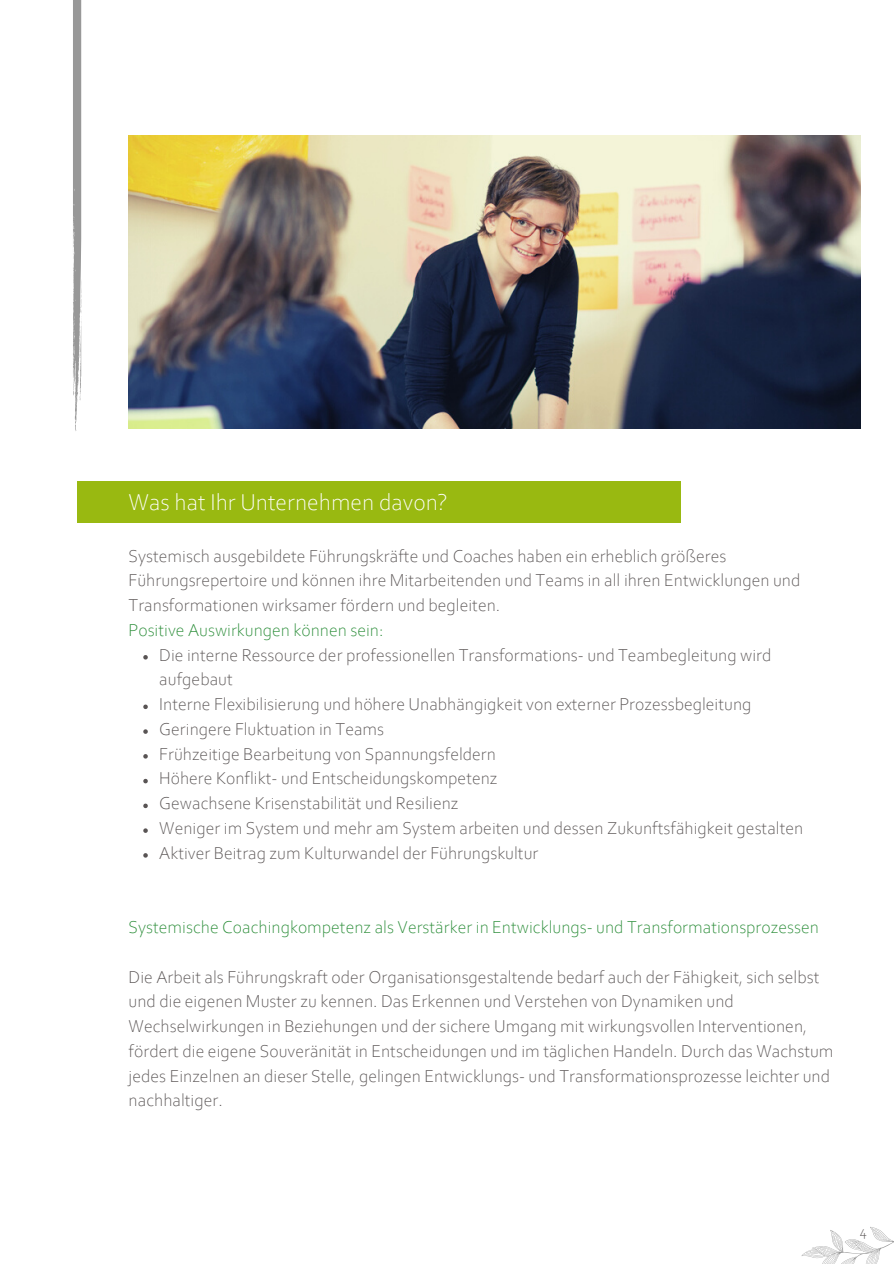
<style>
.page{position:relative;width:894px;height:1264px;background:#fff}
.page>*{position:absolute;margin:0;border:0;box-sizing:border-box;transform-origin:0 0}
.t1{font:300 24px "Corbel";color:#fff}
.t2{font:300 18px/24.8px "Corbel";color:#595454}
.t3{font:300 18px "Corbel";color:#278b35}
.t4{font:300 15px "Corbel";color:#595454}
</style>
<div class="page">
<svg style="left:801px;top:1227px;width:92px;height:37px"></svg>
<svg style="left:73px;top:0;width:9px;height:431px;background:#afafaf"></svg>
<div style="left:77px;top:481px;width:603px;height:42px;background:#99b911"></div>
<svg style="left:143px;top:655px;width:5px;height:4px"></svg>
<svg style="left:143px;top:704px;width:5px;height:5px"></svg>
<svg style="left:143px;top:729px;width:5px;height:4px"></svg>
<svg style="left:143px;top:754px;width:5px;height:4px"></svg>
<svg style="left:143px;top:778px;width:5px;height:5px"></svg>
<svg style="left:143px;top:803px;width:5px;height:5px"></svg>
<svg style="left:143px;top:828px;width:5px;height:4px"></svg>
<svg style="left:143px;top:853px;width:5px;height:4px"></svg>
<img style="left:129px;top:136px;width:731px;height:292px">
<h1 class="t1" style="left:129px;top:492px;width:320px">Was hat Ihr Unternehmen davon?</h1>
<p class="t2" style="left:129px;top:545px;width:673px">Systemisch ausgebildete Führungskräfte und Coaches haben ein erheblich größeres<br>Führungsrepertoire und können ihre Mitarbeitenden und Teams in all ihren Entwicklungen und<br>Transformationen wirksamer fördern und begleiten.</p>
<p class="t3" style="left:129px;top:622px;width:256px">Positive Auswirkungen können sein:</p>
<p class="t2" style="left:159px;top:644px;width:645px">Die interne Ressource der professionellen Transformations- und Teambegleitung wird aufgebaut<br>Interne Flexibilisierung und höhere Unabhängigkeit von externer Prozessbegleitung Geringere Fluktuation in Teams<br>Frühzeitige Bearbeitung von Spannungsfeldern<br>Höhere Konflikt- und Entscheidungskompetenz<br>Gewachsene Krisenstabilität und Resilienz<br>Weniger im System und mehr am System arbeiten und dessen Zukunftsfähigkeit gestalten Aktiver Beitrag zum Kulturwandel der Führungskultur</p>
<p class="t3" style="left:129px;top:919px;width:691px">Systemische Coachingkompetenz als Verstärker in Entwicklungs- und Transformationsprozessen</p>
<p class="t2" style="left:129px;top:965px;width:706px">Die Arbeit als Führungskraft oder Organisationsgestaltende bedarf auch der Fähigkeit, sich selbst und die eigenen Muster zu kennen. Das Erkennen und Verstehen von Dynamiken und Wechselwirkungen in Beziehungen und der sichere Umgang mit wirkungsvollen Interventionen, fördert die eigene Souveränität in Entscheidungen und im täglichen Handeln. Durch das Wachstum jedes Einzelnen an dieser Stelle, gelingen Entwicklungs- und Transformationsprozesse leichter und nachhaltiger.</p>
<p class="t4" style="left:859px;top:1224px;width:9px">4</p>
</div>
